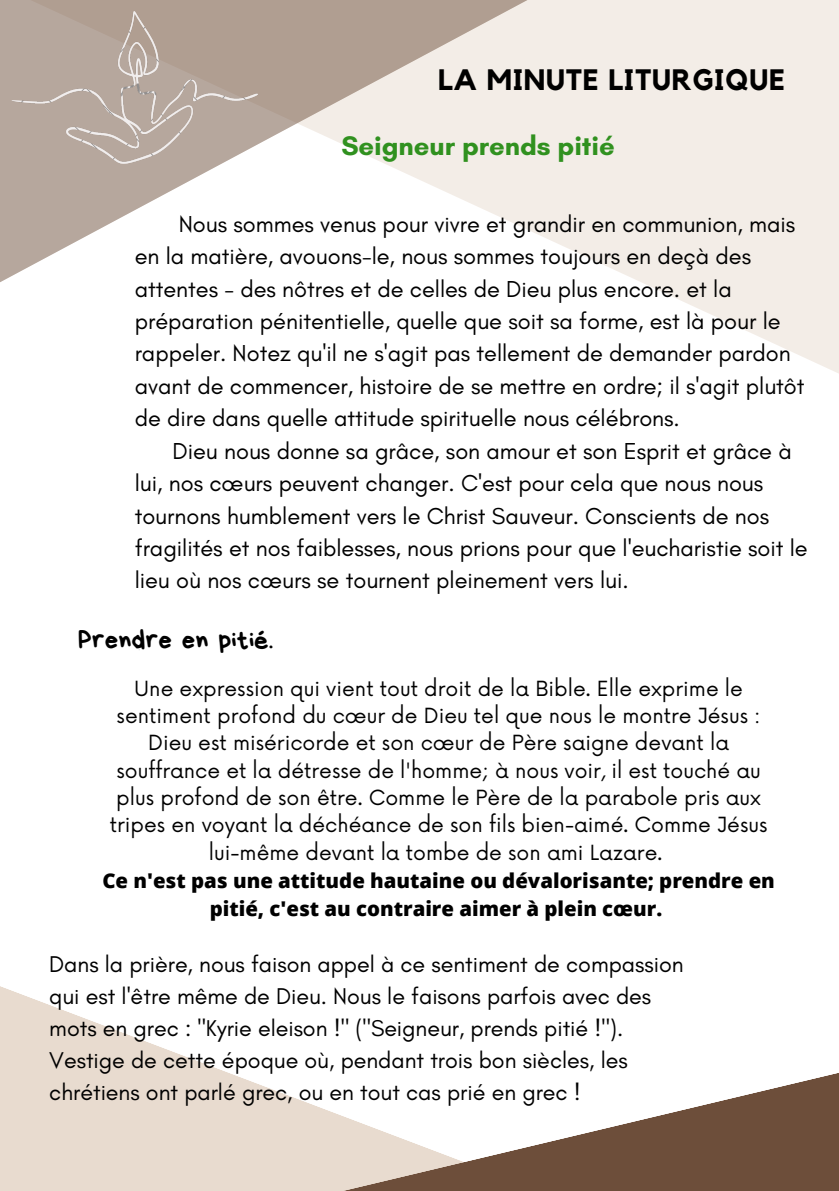
<style>
.page{position:relative;width:839px;height:1191px;background:#fff}
.page>*{position:absolute;margin:0;border:0;box-sizing:border-box;transform-origin:0 0}
.t1{font:700 29.4px "Kollektif";letter-spacing:.025em;color:#000}
.t2{font:700 27.4px "Glacial Indifference";color:#30911f}
.t3{font:26.8px "Bryndan Write";color:#000}
.t4{font:23.6px/32.4px "Glacial Indifference";color:#000}
.t5{font:23.2px/32px "Glacial Indifference";color:#000}
.t6{font:20.4px/27.4px "Now";color:#000;text-align:center}
.t7{font:800 20.4px/27.4px "Open Sans";color:#000;text-align:center}
</style>
<div class="page">
<svg style="left:0;top:986px;width:341px;height:205px;fill:#e8dbcf"></svg>
<svg style="left:341px;top:1073px;width:497px;height:118px"></svg>
<svg style="left:539px;top:0;width:299px;height:373px;fill:#f3ede7"></svg>
<svg style="left:0;top:0;width:539px;height:282px"></svg>
<img style="left:12px;top:12px;width:246px;height:151px">
<p class="t1" style="left:438px;top:66px;width:348px">LA MINUTE LITURGIQUE</p>
<p class="t2" style="left:341px;top:128px;width:275px">Seigneur prends pitié</p>
<p class="t4" style="left:135px;top:207px;width:671px;text-indent:44px">Nous sommes venus pour vivre et grandir en communion, mais en la matière, avouons-le, nous sommes toujours en deçà des attentes - des nôtres et de celles de Dieu plus encore. et la préparation pénitentielle, quelle que soit sa forme, est là pour le rappeler. Notez qu'il ne s'agit pas tellement de demander pardon avant de commencer, histoire de se mettre en ordre; il s'agit plutôt de dire dans quelle attitude spirituelle nous célébrons.</p>
<p class="t4" style="left:135px;top:434px;width:674px;text-indent:38px">Dieu nous donne sa grâce, son amour et son Esprit et grâce à lui, nos cœurs peuvent changer. C'est pour cela que nous nous tournons humblement vers le Christ Sauveur. Conscients de nos fragilités et nos faiblesses, nous prions pour que l'eucharistie soit le lieu où nos cœurs se tournent pleinement vers lui.</p>
<p class="t3" style="left:78px;top:626px;width:197px">Prendre en pitié.</p>
<p class="t6" style="left:110px;top:676px;width:659px">Une expression qui vient tout droit de la Bible. Elle exprime le sentiment profond du cœur de Dieu tel que nous le montre Jésus :<br>Dieu est miséricorde et son cœur de Père saigne devant la souffrance et la détresse de l'homme; à nous voir, il est touché au plus profond de son être. Comme le Père de la parabole pris aux tripes en voyant la déchéance de son fils bien-aimé. Comme Jésus lui-même devant la tombe de son ami Lazare.</p>
<p class="t7" style="left:102px;top:867px;width:674px">Ce n'est pas une attitude hautaine ou dévalorisante; prendre en pitié, c'est au contraire aimer à plein cœur.</p>
<p class="t5" style="left:49px;top:948px;width:635px">Dans la prière, nous faison appel à ce sentiment de compassion qui est l'être même de Dieu. Nous le faisons parfois avec des mots en grec : "Kyrie eleison !" ("Seigneur, prends pitié !").<br>Vestige de cette époque où, pendant trois bon siècles, les chrétiens ont parlé grec, ou en tout cas prié en grec !</p>
</div>
